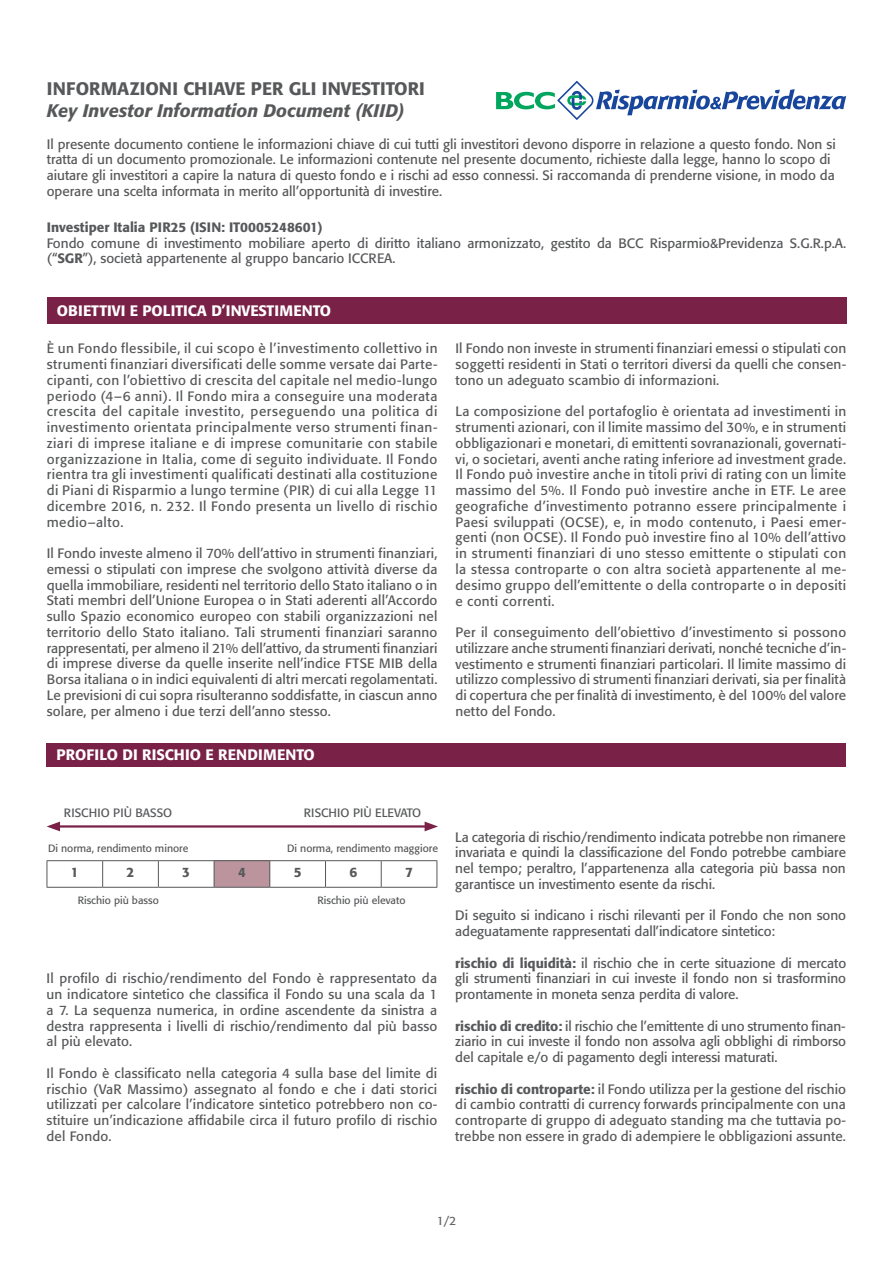
<style>
.page{position:relative;width:893px;height:1263px;background:#fff}
.page>*{position:absolute;margin:0;border:0;box-sizing:border-box;transform-origin:0 0}
.t1{font:italic 500 18px "Formata";color:#57585a}
.t2{font:500 18px "Formata";color:#57585a}
.t3{font:500 15px "Formata";color:#fff}
.t4{font:13.5px/15.8px "Formata";color:#57585a;text-align:justify}
.t5{font:500 13.5px "Formata";color:#57585a}
.t6{font:12px "Formata";color:#57585a}
.t7{font:12px "Formata";color:#636366}
.t8{font:10.5px "Formata";color:#57585a}
.s1{font-weight:500}
</style>
<div class="page">
<div style="left:47px;top:297px;width:799px;height:27px;background:#792147"></div>
<div style="left:47px;top:743px;width:799px;height:24px;background:#792147"></div>
<div style="left:214px;top:861px;width:56px;height:26px;background:#bc949d"></div>
<hr style="left:103px;top:860px;width:55px;height:1px;background:#57585a">
<hr style="left:158px;top:860px;width:56px;height:1px;background:#57585a">
<svg style="left:158px;top:861px;width:1px;height:26px"></svg>
<hr style="left:214px;top:860px;width:56px;height:1px;background:#57585a">
<svg style="left:214px;top:861px;width:1px;height:26px"></svg>
<hr style="left:270px;top:860px;width:55px;height:1px;background:#57585a">
<svg style="left:269px;top:861px;width:1px;height:26px"></svg>
<hr style="left:325px;top:860px;width:56px;height:1px;background:#57585a">
<svg style="left:325px;top:861px;width:1px;height:26px"></svg>
<hr style="left:103px;top:887px;width:55px;height:1px;background:#57585a">
<hr style="left:158px;top:887px;width:56px;height:1px;background:#57585a">
<hr style="left:214px;top:887px;width:56px;height:1px;background:#57585a">
<hr style="left:270px;top:887px;width:55px;height:1px;background:#57585a">
<hr style="left:325px;top:887px;width:56px;height:1px;background:#57585a">
<hr style="left:381px;top:860px;width:56px;height:1px;background:#57585a">
<svg style="left:381px;top:861px;width:1px;height:26px"></svg>
<svg style="left:437px;top:861px;width:1px;height:26px"></svg>
<hr style="left:381px;top:887px;width:56px;height:1px;background:#57585a">
<hr style="left:47px;top:860px;width:56px;height:1px;background:#57585a">
<svg style="left:47px;top:861px;width:1px;height:26px"></svg>
<svg style="left:102px;top:861px;width:1px;height:26px"></svg>
<hr style="left:47px;top:887px;width:56px;height:1px;background:#57585a">
<hr style="left:56px;top:825px;width:373px;height:3px;background:#792147">
<svg style="left:47px;top:821px;width:13px;height:10px"></svg>
<svg style="left:425px;top:821px;width:13px;height:10px"></svg>
<svg style="left:496px;top:80px;width:350px;height:40px"></svg>
<h1 class="t2" style="left:47px;top:78px;width:380px">INFORMAZIONI CHIAVE PER GLI INVESTITORI</h1>
<h1 class="t1" style="left:47px;top:99px;width:359px">Key Investor Information Document (KIID)</h1>
<p class="t4" style="left:47px;top:136px;width:790px;text-align:left">Il presente documento contiene le informazioni chiave di cui tutti gli investitori devono disporre in relazione a questo fondo. Non si tratta di un documento promozionale. Le informazioni contenute nel presente documento, richieste dalla legge, hanno lo scopo di aiutare gli investitori a capire la natura di questo fondo e i rischi ad esso connessi. Si raccomanda di prenderne visione, in modo da operare una scelta informata in merito all’opportunità di investire.</p>
<p class="t5" style="left:47px;top:219px;width:277px">Investiper Italia PIR25 (ISIN: IT0005248601)</p>
<p class="t4" style="left:47px;top:235px;width:801px">Fondo comune di investimento mobiliare aperto di diritto italiano armonizzato, gestito da BCC Risparmio&amp;Previdenza S.G.R.p.A. (“<span class="s1">SGR</span>”), società appartenente al gruppo bancario ICCREA.</p>
<p class="t3" style="left:57px;top:301px;width:276px">OBIETTIVI E POLITICA D’INVESTIMENTO</p>
<p class="t4" style="left:47px;top:341px;width:392px">È un Fondo flessibile, il cui scopo è l’investimento collettivo in strumenti finanziari diversificati delle somme versate dai Parte&shy;cipanti, con l’obiettivo di crescita del capitale nel medio-lungo periodo (4–6 anni). Il Fondo mira a conseguire una moderata crescita del capitale investito, perseguendo una politica di investimento orientata principalmente verso strumenti finan&shy;ziari di imprese italiane e di imprese comunitarie con stabile organizzazione in Italia, come di seguito individuate. Il Fondo rientra tra gli investimenti qualificati destinati alla costituzione di Piani di Risparmio a lungo termine (PIR) di cui alla Legge 11 dicembre 2016, n. 232. Il Fondo presenta un livello di rischio medio–alto.</p>
<p class="t4" style="left:47px;top:545px;width:392px">Il Fondo investe almeno il 70% dell’attivo in strumenti finanziari, emessi o stipulati con imprese che svolgono attività diverse da quella immobiliare, residenti nel territorio dello Stato italiano o in Stati membri dell’Unione Europea o in Stati aderenti all’Accordo sullo Spazio economico europeo con stabili organizzazioni nel territorio dello Stato italiano. Tali strumenti finanziari saranno rappresentati, per almeno il 21% dell’attivo, da strumenti finanziari di imprese diverse da quelle inserite nell’indice FTSE MIB della Borsa italiana o in indici equivalenti di altri mercati regolamentati.<br>Le previsioni di cui sopra risulteranno soddisfatte, in ciascun anno solare, per almeno i due terzi dell’anno stesso.</p>
<p class="t3" style="left:57px;top:746px;width:260px">PROFILO DI RISCHIO E RENDIMENTO</p>
<p class="t4" style="left:455px;top:341px;width:392px">Il Fondo non investe in strumenti finanziari emessi o stipulati con soggetti residenti in Stati o territori diversi da quelli che consen&shy;tono un adeguato scambio di informazioni.</p>
<p class="t4" style="left:455px;top:404px;width:392px">La composizione del portafoglio è orientata ad investimenti in strumenti azionari, con il limite massimo del 30%, e in strumenti obbligazionari e monetari, di emittenti sovranazionali, governati&shy;vi, o societari, aventi anche rating inferiore ad investment grade.<br>Il Fondo può investire anche in titoli privi di rating con un limite massimo del 5%. Il Fondo può investire anche in ETF. Le aree geografiche d’investimento potranno essere principalmente i Paesi sviluppati (OCSE), e, in modo contenuto, i Paesi emer&shy;genti (non OCSE). Il Fondo può investire fino al 10% dell’attivo in strumenti finanziari di uno stesso emittente o stipulati con la stessa controparte o con altra società appartenente al me&shy;desimo gruppo dell’emittente o della controparte o in depositi e conti correnti.</p>
<p class="t4" style="left:455px;top:624px;width:392px">Per il conseguimento dell’obiettivo d’investimento si possono utilizzare anche strumenti finanziari derivati, nonché tecniche d’in&shy;vestimento e strumenti finanziari particolari. Il limite massimo di utilizzo complessivo di strumenti finanziari derivati, sia per finalità di copertura che per finalità di investimento, è del 100% del valore netto del Fondo.</p>
<p class="t6" style="left:64px;top:805px;width:110px">RISCHIO PIÙ BASSO</p>
<p class="t8" style="left:48px;top:842px;width:142px">Di norma, rendimento minore</p>
<p class="t6" style="left:304px;top:805px;width:119px">RISCHIO PIÙ ELEVATO</p>
<p class="t8" style="left:287px;top:842px;width:152px">Di norma, rendimento maggiore</p>
<p class="t5" style="left:71px;top:864px;width:9px">1</p>
<p class="t5" style="left:127px;top:864px;width:9px">2</p>
<p class="t5" style="left:182px;top:864px;width:9px">3</p>
<p class="t5" style="left:238px;top:864px;width:9px">4</p>
<p class="t5" style="left:294px;top:864px;width:9px">5</p>
<p class="t5" style="left:349px;top:864px;width:9px">6</p>
<p class="t5" style="left:405px;top:864px;width:9px">7</p>
<p class="t8" style="left:78px;top:893px;width:83px">Rischio più basso</p>
<p class="t8" style="left:317px;top:893px;width:89px">Rischio più elevato</p>
<p class="t4" style="left:47px;top:971px;width:392px">Il profilo di rischio/rendimento del Fondo è rappresentato da un indicatore sintetico che classifica il Fondo su una scala da 1 a 7. La sequenza numerica, in ordine ascendente da sinistra a destra rappresenta i livelli di rischio/rendimento dal più basso al più elevato.</p>
<p class="t4" style="left:47px;top:1065px;width:392px">Il Fondo è classificato nella categoria 4 sulla base del limite di rischio (VaR Massimo) assegnato al fondo e che i dati storici utilizzati per calcolare l’indicatore sintetico potrebbero non co&shy;stituire un’indicazione affidabile circa il futuro profilo di rischio del Fondo.</p>
<p class="t4" style="left:455px;top:829px;width:392px">La categoria di rischio/rendimento indicata potrebbe non rimanere invariata e quindi la classificazione del Fondo potrebbe cambiare nel tempo; peraltro, l’appartenenza alla categoria più bassa non garantisce un investimento esente da rischi.</p>
<p class="t4" style="left:455px;top:908px;width:392px">Di seguito si indicano i rischi rilevanti per il Fondo che non sono adeguatamente rappresentati dall’indicatore sintetico:</p>
<p class="t4" style="left:455px;top:955px;width:392px"><span class="s1">rischio di liquidità:</span> il rischio che in certe situazione di mercato gli strumenti finanziari in cui investe il fondo non si trasformino prontamente in moneta senza perdita di valore.</p>
<p class="t4" style="left:455px;top:1018px;width:392px"><span class="s1">rischio di credito:</span> il rischio che l’emittente di uno strumento finan&shy;ziario in cui investe il fondo non assolva agli obblighi di rimborso del capitale e/o di pagamento degli interessi maturati.</p>
<p class="t4" style="left:455px;top:1081px;width:392px"><span class="s1">rischio di controparte:</span> il Fondo utilizza per la gestione del rischio di cambio contratti di currency forwards principalmente con una controparte di gruppo di adeguato standing ma che tuttavia po&shy;trebbe non essere in grado di adempiere le obbligazioni assunte.</p>
<p class="t7" style="left:437px;top:1214px;width:21px">1/2</p>
</div>
